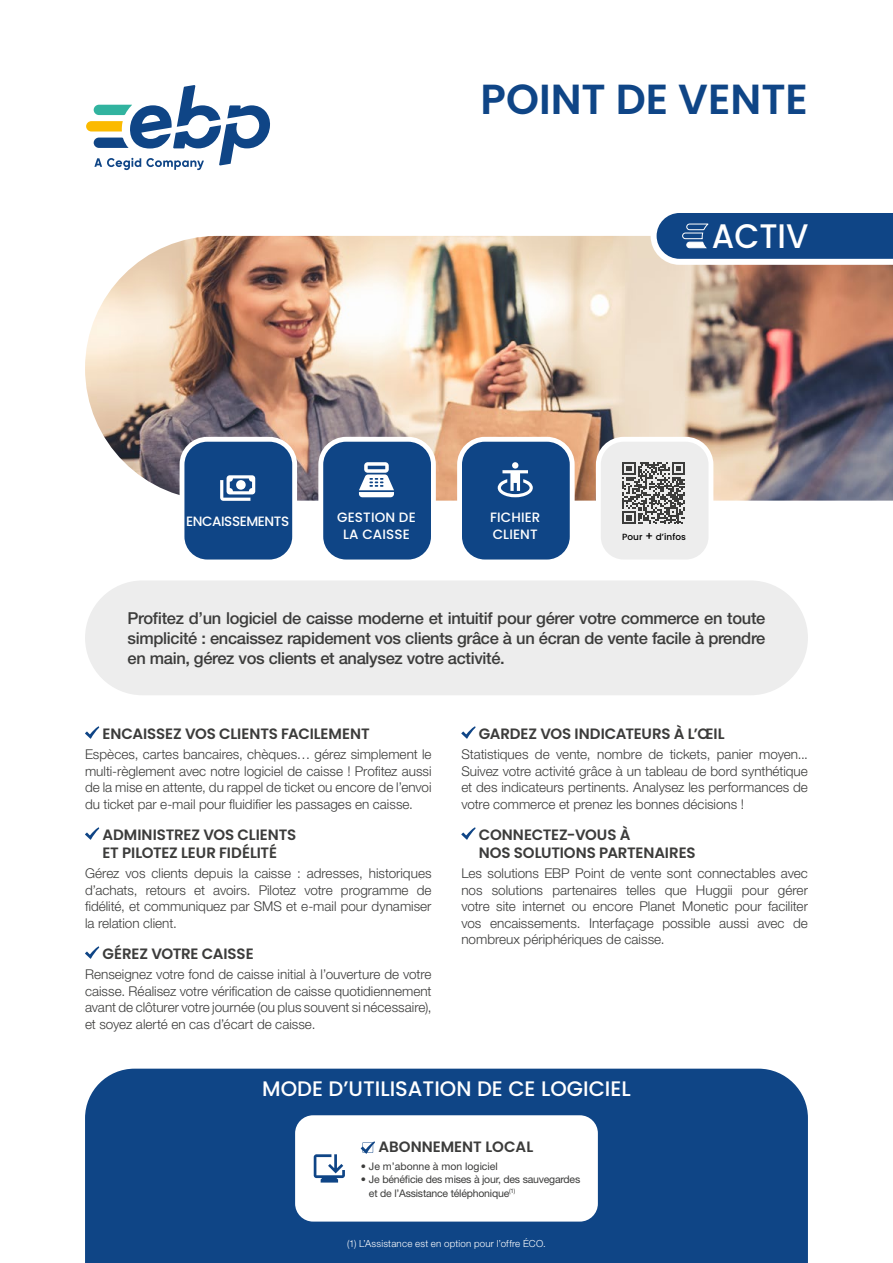
<style>
.page{position:relative;width:893px;height:1263px;background:#fff}
.page>*{position:absolute;margin:0;border:0;box-sizing:border-box;transform-origin:0 0}
.t1{font:600 42px "Poppins";color:#0f4586}
.t2{font:500 34.05px "Poppins";color:#fff;scale:.95 1}
.t3{font:500 21px "Poppins";color:#fff}
.t4{font:500 16.5px/19.8px "Helvetica Neue LT Std";letter-spacing:-.02em;color:#3c3c3b;text-align:justify}
.t5{font:600 15px/18px "Poppins";letter-spacing:-.005em;color:#3c3c3b}
.t6{font:300 13.5px/16.5px "Helvetica Neue LT Std";color:#3c3c3b;text-align:justify}
.t7{font:500 13.5px/16.6px "Poppins";letter-spacing:.01em;color:#fff;text-align:center}
.t8{font:500 13.5px "Poppins";letter-spacing:-.03em;color:#fff}
.t9{font:10.5px/13.5px "Helvetica Neue LT Std";letter-spacing:-.02em;color:#3c3c3b}
.t10{font:10.5px "Helvetica Neue LT Std";color:#3c3c3b}
.t11{font:300 9.75px "Helvetica Neue LT Std";letter-spacing:.02em;color:#fff}
.t12{font:500 8.85px "Poppins";letter-spacing:.01em;color:#000}
.s1{font-size:11.55px}
</style>
<div class="page">
<img style="left:85px;top:236px;width:808px;height:265px">
<div style="left:85px;top:1069px;width:723px;height:194px;background:#0f4586"></div>
<svg style="left:85px;top:726px;width:14px;height:13px"></svg>
<svg style="left:85px;top:827px;width:14px;height:13px"></svg>
<svg style="left:85px;top:946px;width:14px;height:13px"></svg>
<svg style="left:461px;top:726px;width:15px;height:13px"></svg>
<svg style="left:461px;top:827px;width:15px;height:13px"></svg>
<div style="left:295px;top:1115px;width:303px;height:106px;background:#fff;border-radius:18px"></div>
<svg style="left:314px;top:1154px;width:31px;height:28px"></svg>
<svg style="left:361px;top:1141px;width:14px;height:13px"></svg>
<div style="left:85px;top:580px;width:723px;height:115px;background:#ededed;border-radius:57px"></div>
<div style="left:598px;top:439px;width:113px;height:123px;background:#ededed;border-radius:25px"></div>
<svg style="left:622px;top:462px;width:63px;height:62px"></svg>
<div style="left:596px;top:437px;width:117px;height:127px;border:5px solid #fff;border-radius:25px"></div>
<svg style="left:648px;top:213px;width:245px;height:55px;background:#416898"></svg>
<div style="left:182px;top:439px;width:113px;height:123px;background:#0f4586;border-radius:25px"></div>
<svg style="left:220px;top:475px;width:35px;height:26px"></svg>
<div style="left:180px;top:437px;width:117px;height:127px;border:5px solid #fff;border-radius:25px"></div>
<div style="left:321px;top:439px;width:112px;height:123px;background:#0f4586;border-radius:25px"></div>
<svg style="left:359px;top:462px;width:35px;height:35px"></svg>
<div style="left:318px;top:437px;width:118px;height:127px;border:5px solid #fff;border-radius:25px"></div>
<div style="left:460px;top:439px;width:112px;height:123px;background:#0f4586;border-radius:25px"></div>
<svg style="left:498px;top:462px;width:35px;height:35px"></svg>
<div style="left:457px;top:437px;width:118px;height:127px;border:5px solid #fff;border-radius:25px"></div>
<svg style="left:86px;top:85px;width:184px;height:85px"></svg>
<h1 class="t1" style="left:480px;top:75px;width:329px">POINT DE VENTE</h1>
<h2 class="t2" style="left:712px;top:216px;width:103px">ACTIV</h2>
<p class="t8" style="left:186px;top:513px;width:105px">ENCAISSEMENTS</p>
<p class="t7" style="left:337px;top:509px;width:80px">GESTION DE<br>LA CAISSE</p>
<p class="t7" style="left:490px;top:509px;width:52px;text-align:left">FICHIER<br>CLIENT</p>
<p class="t12" style="left:622px;top:532px;width:66px">Pour <span class="s1">+</span> d’infos</p>
<p class="t4" style="left:128px;top:608px;width:639px">Profitez d’un logiciel de caisse moderne et intuitif pour gérer votre commerce en toute simplicité : encaissez rapidement vos clients grâce à un écran de vente facile à prendre en main, gérez vos clients et analysez votre activité.</p>
<p class="t5" style="left:102px;top:724px;width:269px">ENCAISSEZ VOS CLIENTS FACILEMENT</p>
<p class="t6" style="left:85px;top:746px;width:348px">Espèces, cartes bancaires, chèques… gérez simplement le multi-règlement avec notre logiciel de caisse ! Profitez aussi de la mise en attente, du rappel de ticket ou encore de l’envoi du ticket par e-mail pour fluidifier les passages en caisse.</p>
<p class="t5" style="left:102px;top:825px;width:195px">ADMINISTREZ VOS CLIENTS<br>ET PILOTEZ LEUR FIDÉLITÉ</p>
<p class="t6" style="left:85px;top:865px;width:348px">Gérez vos clients depuis la caisse : adresses, historiques d’achats, retours et avoirs. Pilotez votre programme de fidélité, et communiquez par SMS et e-mail pour dynamiser la relation client.</p>
<p class="t5" style="left:102px;top:944px;width:153px">GÉREZ VOTRE CAISSE</p>
<p class="t6" style="left:85px;top:966px;width:348px">Renseignez votre fond de caisse initial à l’ouverture de votre caisse. Réalisez votre vérification de caisse quotidiennement avant de clôturer votre journée (ou plus souvent si nécessaire), et soyez alerté en cas d’écart de caisse.</p>
<p class="t5" style="left:479px;top:724px;width:247px">GARDEZ VOS INDICATEURS À L’ŒIL</p>
<p class="t6" style="left:461px;top:746px;width:348px">Statistiques de vente, nombre de tickets, panier moyen...<br>Suivez votre activité grâce à un tableau de bord synthétique et des indicateurs pertinents. Analysez les performances de votre commerce et prenez les bonnes décisions !</p>
<p class="t5" style="left:479px;top:825px;width:218px">CONNECTEZ-VOUS À<br>NOS SOLUTIONS PARTENAIRES</p>
<p class="t6" style="left:461px;top:865px;width:348px">Les solutions EBP Point de vente sont connectables avec nos solutions partenaires telles que Huggii pour gérer votre site internet ou encore Planet Monetic pour faciliter vos encaissements. Interfaçage possible aussi avec de nombreux périphériques de caisse.</p>
<h3 class="t3" style="left:262px;top:1076px;width:370px">MODE D’UTILISATION DE CE LOGICIEL</h3>
<p class="t5" style="left:378px;top:1138px;width:156px">ABONNEMENT LOCAL</p>
<p class="t10" style="left:361px;top:1160px;width:139px">• Je m’abonne à mon logiciel</p>
<p class="t9" style="left:369px;top:1173px;width:213px;text-indent:-8px">• Je bénéficie des mises à jour, des sauvegardes et de l’Assistance téléphonique<sup>(1)</sup></p>
<p class="t11" style="left:347px;top:1237px;width:200px">(1) L’Assistance est en option pour l’offre ÉCO.</p>
</div>
